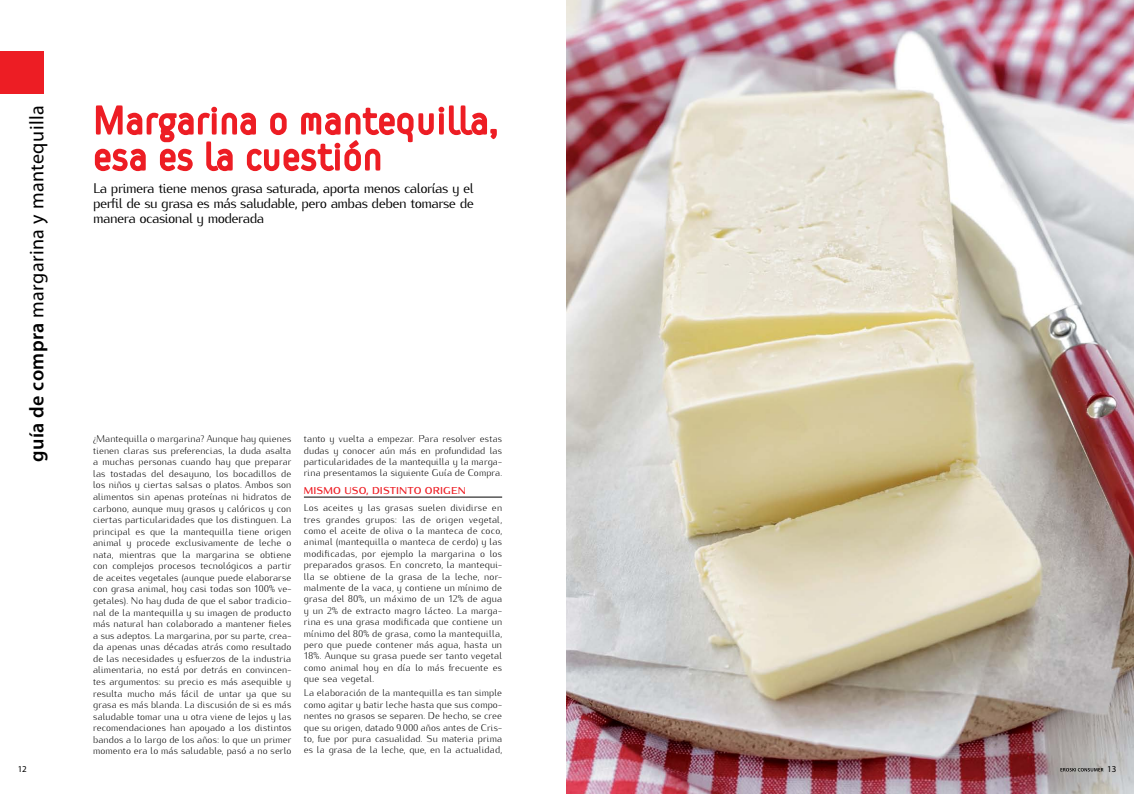
<style>
.page{position:relative;width:1134px;height:794px;background:#fff}
.page>*{position:absolute;margin:0;border:0;box-sizing:border-box;transform-origin:0 0}
.t1{font:20px "Myriad Pro";letter-spacing:.02em;color:#000}
.t2{font:14px/15px "Kurier";letter-spacing:-.04em;color:#000;text-align:justify}
.t3{font:700 10px "Kurier";letter-spacing:.015em;color:#ed1d24}
.t4{font:300 9.8px/11.6px "Kurier";letter-spacing:.01em;color:#000;text-align:justify}
.t5{font:9px "Myriad Pro";color:#000}
.s1{font-weight:600}
</style>
<div class="page">
<div style="left:0;top:51px;width:44px;height:43px;background:#ed1d24"></div>
<img style="left:567px;top:0;width:567px;height:794px">
<hr style="left:304px;top:497px;width:198px;height:1px;background:#000">
<svg style="left:94px;top:105px;width:403px;height:67px"></svg>
<svg style="left:1060px;top:768px;width:43px;height:3px"></svg>
<h1 class="t1" style="left:26px;top:462px;width:358px;rotate:-90deg"><span class="s1">guía de compra</span> margarina y mantequilla</h1>
<h2 class="t2" style="left:93px;top:179px;width:382px">La primera tiene menos grasa saturada, aporta menos calorías y el perfil de su grasa es más saludable, pero ambas deben tomarse de manera ocasional y moderada</h2>
<p class="t4" style="left:93px;top:432px;width:200px">¿Mantequilla o margarina? Aunque hay quienes tienen claras sus preferencias, la duda asalta a muchas personas cuando hay que preparar las tostadas del desayuno, los bocadillos de los niños y ciertas salsas o platos. Ambos son alimentos sin apenas proteínas ni hidratos de carbono, aunque muy grasos y calóricos y con ciertas particularidades que los distinguen. La principal es que la mantequilla tiene origen animal y procede exclusivamente de leche o nata, mientras que la margarina se obtiene con complejos procesos tecnológicos a partir de aceites vegetales (aunque puede elaborarse con grasa animal, hoy casi todas son 100% ve&shy;getales). No hay duda de que el sabor tradicio&shy;nal de la mantequilla y su imagen de producto más natural han colaborado a mantener fieles a sus adeptos. La margarina, por su parte, crea&shy;da apenas unas décadas atrás como resultado de las necesidades y esfuerzos de la industria alimentaria, no está por detrás en convincen&shy;tes argumentos: su precio es más asequible y resulta mucho más fácil de untar ya que su grasa es más blanda. La discusión de si es más saludable tomar una u otra viene de lejos y las recomendaciones han apoyado a los distintos bandos a lo largo de los años: lo que un primer momento era lo más saludable, pasó a no serlo</p>
<p class="t4" style="left:304px;top:432px;width:200px">tanto y vuelta a empezar. Para resolver estas dudas y conocer aún más en profundidad las particularidades de la mantequilla y la marga&shy;rina presentamos la siguiente Guía de Compra.</p>
<p class="t3" style="left:304px;top:483px;width:164px">MISMO USO, DISTINTO ORIGEN</p>
<p class="t4" style="left:304px;top:501px;width:200px">Los aceites y las grasas suelen dividirse en tres grandes grupos: las de origen vegetal, como el aceite de oliva o la manteca de coco, animal (mantequilla o manteca de cerdo) y las modificadas, por ejemplo la margarina o los preparados grasos. En concreto, la mantequi&shy;lla se obtiene de la grasa de la leche, nor&shy;malmente de la vaca, y contiene un mínimo de grasa del 80%, un máximo de un 12% de agua y un 2% de extracto magro lácteo. La marga&shy;rina es una grasa modificada que contiene un mínimo del 80% de grasa, como la mantequilla, pero que puede contener más agua, hasta un 18%. Aunque su grasa puede ser tanto vegetal como animal hoy en día lo más frecuente es que sea vegetal.</p>
<p class="t4" style="left:304px;top:686px;width:200px">La elaboración de la mantequilla es tan simple como agitar y batir leche hasta que sus compo&shy;nentes no grasos se separen. De hecho, se cree que su origen, datado 9.000 años antes de Cris&shy;to, fue por pura casualidad. Su materia prima es la grasa de la leche, que, en la actualidad,</p>
<p class="t5" style="left:18px;top:763px;width:11px">12</p>
<p class="t5" style="left:1107px;top:763px;width:11px">13</p>
</div>
